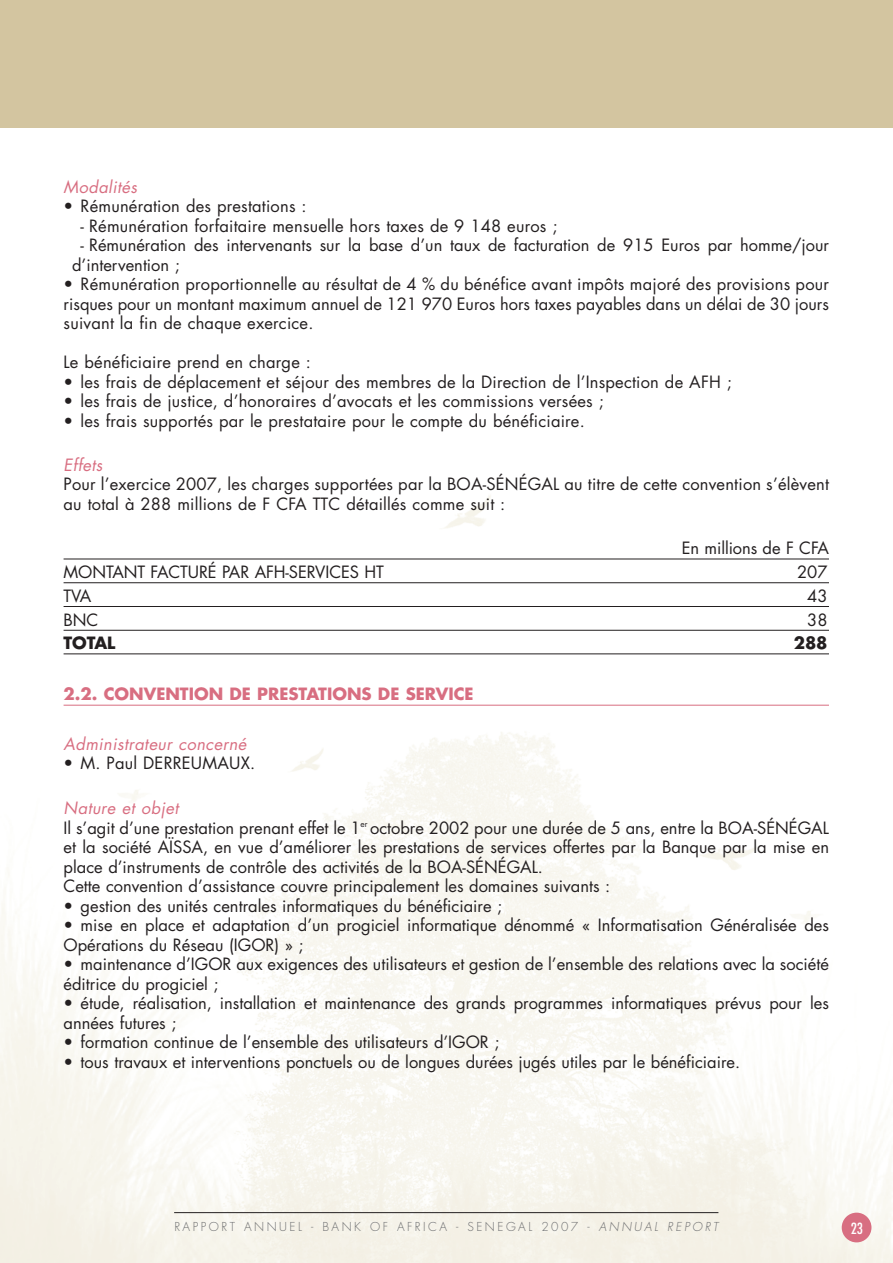
<style>
.page{position:relative;width:893px;height:1263px;background:#fff}
.page>*{position:absolute;margin:0;border:0;box-sizing:border-box;transform-origin:0 0}
.t1{font:16.5px/19.5px "Futura";color:#231f20}
.t2{font:italic 16.5px "Futura";color:#d86e81}
.t3{font:700 16.5px "Futura";color:#d86e81}
.t4{font:700 16.5px "Futura";letter-spacing:-.005em;color:#231f20}
.t5{font:condensed 15px "Futura";color:#fff}
.t6{font:300 12px "Futura";letter-spacing:.21em;color:#6d6e70}
.s1{font-style:italic;color:#d86e81}
.s2{font-style:italic}
</style>
<div class="page">
<hr style="left:174px;top:1212px;width:544px;height:1px;background:#231f20">
<div style="left:842px;top:1212px;width:29px;height:30px;background:#d86e81;border-radius:50%"></div>
<div style="left:0;top:1px;width:893px;height:127px;background:#d3c5a0"></div>
<hr style="left:64px;top:559px;width:765px;height:1px;background:#231f20">
<hr style="left:64px;top:582px;width:765px;height:1px;background:#231f20">
<hr style="left:64px;top:606px;width:765px;height:1px;background:#231f20">
<hr style="left:64px;top:630px;width:765px;height:1px;background:#231f20">
<hr style="left:64px;top:653px;width:765px;height:1px;background:#231f20">
<hr style="left:64px;top:705px;width:765px;height:1px;background:#d86e81">
<p class="t2" style="left:64px;top:179px;width:78px">Modalités</p>
<p class="t1" style="left:64px;top:198px;width:245px">• Rémunération des prestations :</p>
<p class="t1" style="left:81px;top:218px;width:478px">- Rémunération forfaitaire mensuelle hors taxes de 9 148 euros ;</p>
<p class="t1" style="left:72px;top:237px;width:758px;text-indent:9px">- Rémunération des intervenants sur la base d’un taux de facturation de 915 Euros par homme/jour d’intervention ;</p>
<p class="t1" style="left:64px;top:276px;width:767px;text-align:justify">• Rémunération proportionnelle au résultat de 4 % du bénéfice avant impôts majoré des provisions pour risques pour un montant maximum annuel de 121 970 Euros hors taxes payables dans un délai de 30 jours suivant la fin de chaque exercice.</p>
<p class="t1" style="left:64px;top:354px;width:249px">Le bénéficiaire prend en charge :</p>
<p class="t1" style="left:64px;top:374px;width:670px">• les frais de déplacement et séjour des membres de la Direction de l’Inspection de AFH ;</p>
<p class="t1" style="left:64px;top:393px;width:542px">• les frais de justice, d’honoraires d’avocats et les commissions versées ;</p>
<p class="t1" style="left:64px;top:413px;width:523px">• les frais supportés par le prestataire pour le compte du bénéficiaire.</p>
<p class="t2" style="left:64px;top:457px;width:43px">Effets</p>
<p class="t1" style="left:64px;top:476px;width:767px">Pour l’exercice 2007, les charges supportées par la BOA-SÉNÉGAL au titre de cette convention s’élèvent au total à 288 millions de F CFA TTC détaillés comme suit :</p>
<p class="t1" style="left:682px;top:540px;width:149px">En millions de F CFA</p>
<p class="t1" style="left:64px;top:564px;width:322px">MONTANT FACTURÉ PAR AFH-SERVICES HT</p>
<p class="t1" style="left:797px;top:564px;width:32px">207</p>
<p class="t1" style="left:64px;top:587px;width:29px">TVA</p>
<p class="t1" style="left:807px;top:587px;width:22px">43</p>
<p class="t1" style="left:64px;top:611px;width:36px">BNC</p>
<p class="t1" style="left:807px;top:611px;width:22px">38</p>
<p class="t4" style="left:64px;top:636px;width:53px">TOTAL</p>
<p class="t4" style="left:794px;top:636px;width:35px">288</p>
<p class="t3" style="left:64px;top:687px;width:412px">2.2. CONVENTION DE PRESTATIONS DE SERVICE</p>
<p class="t2" style="left:64px;top:736px;width:187px">Administrateur concerné</p>
<p class="t1" style="left:64px;top:755px;width:193px">• M. Paul DERREUMAUX.</p>
<p class="t1" style="left:64px;top:800px;width:767px"><span class="s1">Nature et objet<br></span>Il s’agit d’une prestation prenant effet le 1<sup>er</sup> octobre 2002 pour une durée de 5 ans, entre la BOA-SÉNÉGAL et la société AÏSSA, en vue d’améliorer les prestations de services offertes par la Banque par la mise en place d’instruments de contrôle des activités de la BOA-SÉNÉGAL.<br>Cette convention d’assistance couvre principalement les domaines suivants :</p>
<p class="t1" style="left:64px;top:897px;width:440px">• gestion des unités centrales informatiques du bénéficiaire ;</p>
<p class="t1" style="left:64px;top:917px;width:767px">• mise en place et adaptation d’un progiciel informatique dénommé « Informatisation Généralisée des<br>Opérations du Réseau (IGOR) » ;</p>
<p class="t1" style="left:64px;top:956px;width:767px">• maintenance d’IGOR aux exigences des utilisateurs et gestion de l’ensemble des relations avec la société éditrice du progiciel ;</p>
<p class="t1" style="left:64px;top:995px;width:767px">• étude, réalisation, installation et maintenance des grands programmes informatiques prévus pour les années futures ;</p>
<p class="t1" style="left:64px;top:1034px;width:437px">• formation continue de l’ensemble des utilisateurs d’IGOR ;</p>
<p class="t1" style="left:64px;top:1053px;width:678px">• tous travaux et interventions ponctuels ou de longues durées jugés utiles par le bénéficiaire.</p>
<p class="t6" style="left:174px;top:1221px;width:547px">RAPPORT ANNUEL - BANK OF AFRICA - SENEGAL 2007 - <span class="s2">ANNUAL REPORT</span></p>
<p class="t5" style="left:851px;top:1221px;width:14px">23</p>
</div>
